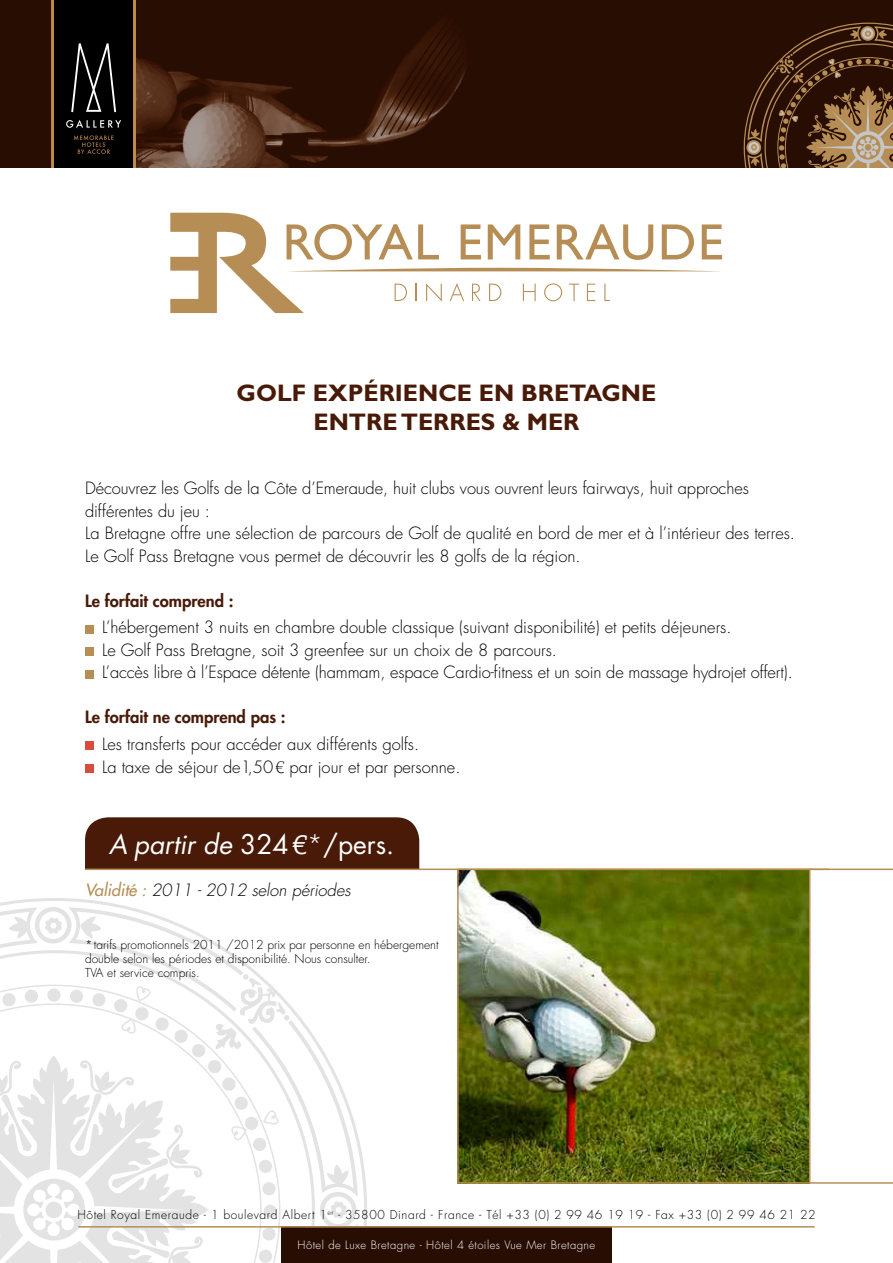
<style>
.page{position:relative;width:893px;height:1263px;background:#fff}
.page>*{position:absolute;margin:0;border:0;box-sizing:border-box;transform-origin:0 0}
.t1{font:italic 26.25px "Futura";color:#fff}
.t2{font:700 24px/28.8px "Gill Sans";color:#481a07;text-align:center}
.t3{font:300 16.5px/22.5px "Futura";color:#000}
.t4{font:800 16.5px "Futura";color:#481a07}
.t5{font:italic 300 16.5px "Futura";color:#000}
.t6{font:300 12px/14.4px "Futura";color:#000}
.t7{font:300 12px "Futura";letter-spacing:.05em;color:#000}
.t8{font:300 11.25px "Futura";letter-spacing:.04em;color:#fff}
.s1{font-family:"Linotype Euro Font Ato F";font-weight:400}
.s2{font-style:normal}
.s3{font-family:"Linotype Euro Font Ato F";font-style:normal}
.s4{font-weight:300;font-style:normal}
.s5{font-weight:400;color:#b68e55}
</style>
<div class="page">
<svg style="left:0;top:898px;width:367px;height:328px"></svg>
<svg style="left:0;top:905px;width:360px;height:358px"></svg>
<div style="left:85px;top:625px;width:9px;height:8px;background:#b68e55"></div>
<div style="left:85px;top:647px;width:9px;height:9px;background:#b68e55"></div>
<div style="left:85px;top:670px;width:9px;height:8px;background:#b68e55"></div>
<div style="left:85px;top:742px;width:9px;height:8px;background:#d64c3f"></div>
<div style="left:85px;top:764px;width:9px;height:9px;background:#d64c3f"></div>
<div style="left:85px;top:817px;width:334px;height:51px;background:#481a07"></div>
<div style="left:0;top:0;width:893px;height:168px;background:#280d02"></div>
<svg style="left:743px;top:22px;width:150px;height:146px"></svg>
<img style="left:136px;top:57px;width:237px;height:111px">
<svg style="left:170px;top:213px;width:553px;height:100px"></svg>
<div style="left:281px;top:1227px;width:331px;height:36px;background:#280d02"></div>
<hr style="left:78px;top:1226px;width:737px;height:1px;background:#b68e55">
<hr style="left:85px;top:868px;width:744px;height:2px;background:#b68e55">
<img style="left:457px;top:868px;width:436px;height:316px">
<hr style="left:809px;top:868px;width:1px;height:316px;background:#b68e55">
<svg style="left:373px;top:25px;width:93px;height:120px"></svg>
<svg style="left:51px;top:0;width:4px;height:168px"></svg>
<hr style="left:133px;top:0;width:3px;height:168px;background:#be8743">
<div style="left:55px;top:0;width:78px;height:168px;background:#000"></div>
<svg style="left:66px;top:120px;width:55px;height:8px"></svg>
<svg style="left:71px;top:43px;width:45px;height:69px"></svg>
<svg style="left:74px;top:135px;width:40px;height:19px"></svg>
<h2 class="t2" style="left:237px;top:378px;width:421px">GOLF EXPÉRIENCE EN BRETAGNE<br>ENTRE TERRES &amp; MER</h2>
<p class="t3" style="left:85px;top:477px;width:711px">Découvrez les Golfs de la Côte d’Emeraude, huit clubs vous ouvrent leurs fairways, huit approches différentes du jeu :<br>La Bretagne offre une sélection de parcours de Golf de qualité en bord de mer et à l’intérieur des terres.<br>Le Golf Pass Bretagne vous permet de découvrir les 8 golfs de la région.</p>
<p class="t4" style="left:85px;top:589px;width:150px">Le forfait comprend :</p>
<p class="t3" style="left:102px;top:616px;width:692px">L’hébergement 3 nuits en chambre double classique (suivant disponibilité) et petits déjeuners.<br>Le Golf Pass Bretagne, soit 3 greenfee sur un choix de 8 parcours.<br>L’accès libre à l’Espace détente (hammam, espace Cardio-fitness et un soin de massage hydrojet offert).</p>
<p class="t4" style="left:85px;top:706px;width:202px">Le forfait ne comprend pas :</p>
<p class="t3" style="left:102px;top:733px;width:360px">Les transferts pour accéder aux différents golfs.<br>La taxe de séjour de1,50<span class="s1">Z</span> par jour et par personne.</p>
<h1 class="t1" style="left:109px;top:826px;width:287px">A partir de <span class="s2">324</span><span class="s3">c</span><span class="s4">*</span><span class="s2">/pers.</span></h1>
<p class="t5" style="left:85px;top:880px;width:267px"><span class="s5">Validité :</span> 2011 - 2012 selon périodes</p>
<p class="t6" style="left:85px;top:937px;width:355px">*tarifs promotionnels 2011 /2012 prix par personne en hébergement double selon les périodes et disponibilité. Nous consulter.<br>TVA et service compris.</p>
<p class="t7" style="left:77px;top:1207px;width:740px">Hôtel Royal Emeraude - 1 boulevard Albert 1<sup>er</sup> - 35800 Dinard - France - Tél +33 (0) 2 99 46 19 19 - Fax +33 (0) 2 99 46 21 22</p>
<p class="t8" style="left:298px;top:1238px;width:299px">Hôtel de Luxe Bretagne - Hôtel 4 étoiles Vue Mer Bretagne</p>
</div>
